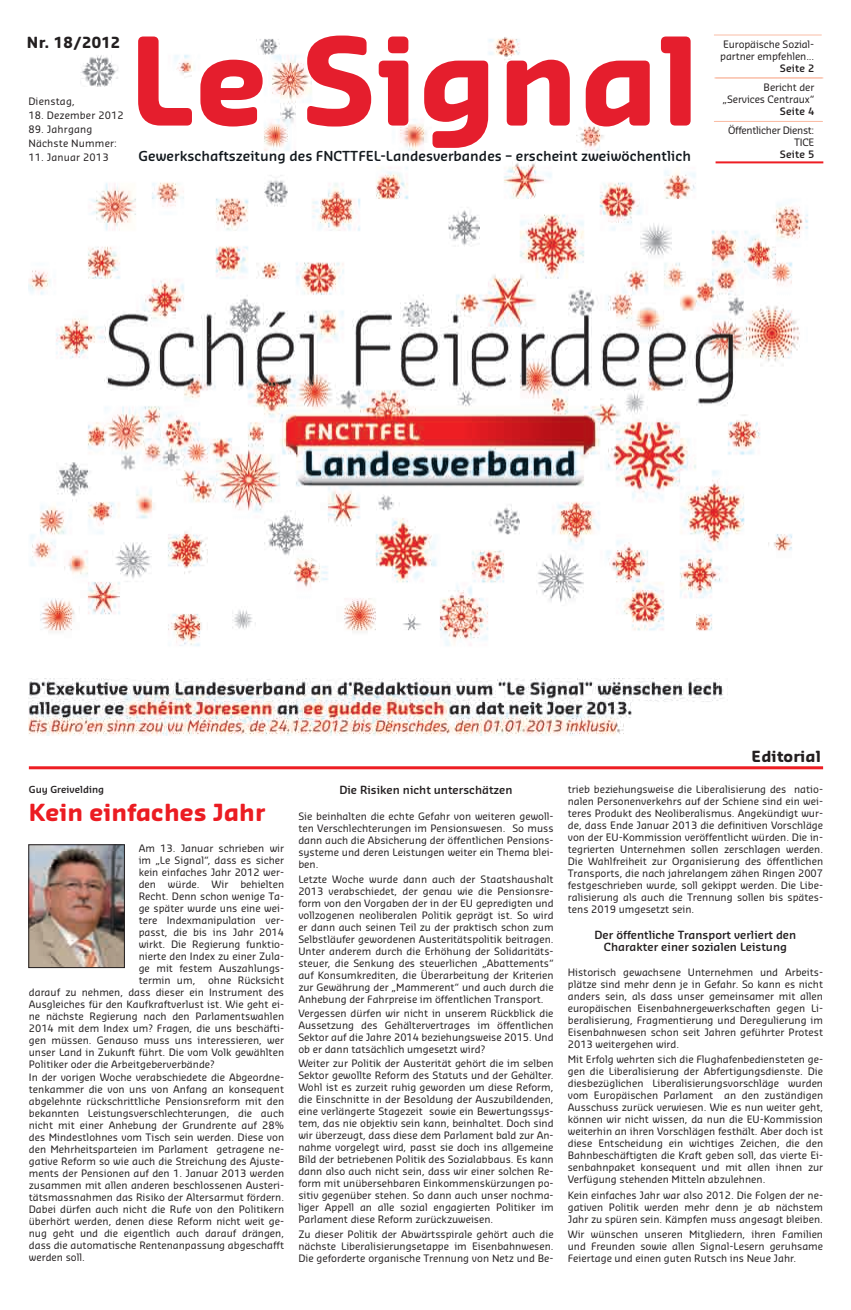
<style>
.page{position:relative;width:851px;height:1310px;background:#fff}
.page>*{position:absolute;margin:0;border:0;box-sizing:border-box;transform-origin:0 0}
.t1{font:700 118.7px "Sansa Soft Std";color:#e51e2d}
.t2{font:700 23px "Sansa Soft Std";color:#eb1c22}
.t3{font:700 15px "Sansa Soft Std";letter-spacing:.015em;color:#231f20}
.t4{font:600 13.5px "Sansa Soft Std";color:#13191e}
.t5{font:600 11px/12px "Sansa Soft Std";color:#231f20;text-align:center}
.t6{font:10px/12px "Sansa Soft Std";color:#231f20;text-align:justify}
.t7{font:10px/12px "Sansa Soft Std";letter-spacing:-.03em;color:#231f20;text-align:right}
.t8{font:600 10px "Sansa Soft Std";letter-spacing:.015em;color:#231f20}
.t9{font:600 9.5px "Sansa Soft Std";color:#231f20}
</style>
<div class="page">
<img style="left:29px;top:37px;width:794px;height:698px">
<img style="left:30px;top:846px;width:93px;height:120px">
<div style="left:28px;top:844px;width:97px;height:124px;border:1px solid #231f20"></div>
<hr style="left:29px;top:766px;width:794px;height:3px;background:#ee1d23">
<hr style="left:715px;top:161px;width:108px;height:2px;background:#ee1d23">
<hr style="left:714px;top:77px;width:108px;height:1px;background:#fabda6">
<hr style="left:713px;top:121px;width:108px;height:1px;background:#fabda6">
<hr style="left:713px;top:35px;width:108px;height:1px;background:#fabda6">
<hr style="left:715px;top:77px;width:108px;height:1px;background:#fabda6">
<hr style="left:715px;top:121px;width:107px;height:1px;background:#fabda6">
<h3 class="t3" style="left:27px;top:33px;width:95px">Nr. 18/2012</h3>
<p class="t6" style="left:28px;top:94px;width:48px">Dienstag,</p>
<p class="t6" style="left:28px;top:108px;width:97px">18. Dezember 2012</p>
<p class="t6" style="left:28px;top:121px;width:90px;line-height:14px">89. Jahrgang<br>Nächste Nummer:</p>
<p class="t6" style="left:28px;top:150px;width:82px">11. Januar 2013</p>
<h1 class="t1" style="left:129px;top:3px;width:572px">Le Signal</h1>
<h3 class="t4" style="left:138px;top:147px;width:554px">Gewerkschaftszeitung des FNCTTFEL-Landesverbandes – erscheint zweiwöchentlich</h3>
<p class="t6" style="left:720px;top:38px;width:96px">Europäische Sozial&shy;partner empfehlen...</p>
<p class="t8" style="left:779px;top:62px;width:36px">Seite 2</p>
<p class="t6" style="left:722px;top:81px;width:93px;text-align:right">Bericht der „Services Centraux“</p>
<p class="t8" style="left:779px;top:105px;width:36px">Seite 4</p>
<p class="t7" style="left:728px;top:124px;width:88px">Öffentlicher Dienst:<br>TICE</p>
<p class="t8" style="left:779px;top:148px;width:36px">Seite 5</p>
<h3 class="t3" style="left:751px;top:746px;width:71px">Editorial</h3>
<p class="t9" style="left:29px;top:782px;width:77px">Guy Greivelding</p>
<h2 class="t2" style="left:29px;top:797px;width:238px">Kein einfaches Jahr</h2>
<p class="t6" style="left:139px;top:842px;width:147px">Am 13. Januar schrieben wir im „Le Signal“, dass es sicher kein einfaches Jahr 2012 wer&shy;den würde. Wir behielten Recht. Denn schon wenige Ta&shy;ge später wurde uns eine wei&shy;tere Indexmanipulation ver&shy;passt, die bis ins Jahr 2014 wirkt. Die Regierung funktio&shy;nierte den Index zu einer Zula&shy;ge mit festem Auszahlungs&shy;termin um,</p>
<p class="t6" style="left:29px;top:974px;width:257px;text-align:left;text-indent:179px">ohne Rücksicht darauf zu nehmen, dass dieser ein Instrument des Ausgleiches für den Kaufkraftverlust ist. Wie geht ei&shy;ne nächste Regierung nach den Parlamentswahlen 2014 mit dem Index um? Fragen, die uns beschäfti&shy;gen müssen. Genauso muss uns interessieren, wer unser Land in Zukunft führt. Die vom Volk gewählten Politiker oder die Arbeitgeberverbände?<br>In der vorigen Woche verabschiedete die Abgeordne&shy;tenkammer die von uns von Anfang an konsequent abgelehnte rückschrittliche Pensionsreform mit den bekannten Leistungsverschlechterungen, die auch nicht mit einer Anhebung der Grundrente auf 28% des Mindestlohnes vom Tisch sein werden. Diese von den Mehrheitsparteien im Parlament getragene ne&shy;gative Reform so wie auch die Streichung des Ajuste&shy;ments der Pensionen auf den 1. Januar 2013 werden zusammen mit allen anderen beschlossenen Austeri&shy;tätsmassnahmen das Risiko der Altersarmut fördern.<br>Dabei dürfen auch nicht die Rufe von den Politikern überhört werden, denen diese Reform nicht weit ge&shy;nug geht und die eigentlich auch darauf drängen, dass die automatische Rentenanpassung abgeschafft werden soll.</p>
<p class="t5" style="left:339px;top:783px;width:174px">Die Risiken nicht unterschätzen</p>
<p class="t6" style="left:298px;top:810px;width:257px">Sie beinhalten die echte Gefahr von weiteren gewoll&shy;ten Verschlechterungen im Pensionswesen. So muss dann auch die Absicherung der öffentlichen Pensions&shy;systeme und deren Leistungen weiter ein Thema blei&shy;ben.</p>
<p class="t6" style="left:298px;top:872px;width:257px">Letzte Woche wurde dann auch der Staatshaushalt 2013 verabschiedet, der genau wie die Pensionsre&shy;form von den Vorgaben der in der EU gepredigten und vollzogenen neoliberalen Politik geprägt ist. So wird er dann auch seinen Teil zu der praktisch schon zum Selbstläufer gewordenen Austeritätspolitik beitragen.<br>Unter anderem durch die Erhöhung der Solidaritäts&shy;steuer, die Senkung des steuerlichen „Abattements“ auf Konsumkrediten, die Überarbeitung der Kriterien zur Gewährung der „Mammerent“ und auch durch die Anhebung der Fahrpreise im öffentlichen Transport.</p>
<p class="t6" style="left:298px;top:1006px;width:257px">Vergessen dürfen wir nicht in unserem Rückblick die Aussetzung des Gehältervertrages im öffentlichen Sektor auf die Jahre 2014 beziehungsweise 2015. Und ob er dann tatsächlich umgesetzt wird?</p>
<p class="t6" style="left:298px;top:1057px;width:257px">Weiter zur Politik der Austerität gehört die im selben Sektor gewollte Reform des Statuts und der Gehälter.<br>Wohl ist es zurzeit ruhig geworden um diese Reform, die Einschnitte in der Besoldung der Auszubildenden, eine verlängerte Stagezeit sowie ein Bewertungssys&shy;tem, das nie objektiv sein kann, beinhaltet. Doch sind wir überzeugt, dass diese dem Parlament bald zur An&shy;nahme vorgelegt wird, passt sie doch ins allgemeine Bild der betriebenen Politik des Sozialabbaus. Es kann dann also auch nicht sein, dass wir einer solchen Re&shy;form mit unübersehbaren Einkommenskürzungen po&shy;sitiv gegenüber stehen. So dann auch unser nochma&shy;liger Appell an alle sozial engagierten Politiker im Parlament diese Reform zurückzuweisen.</p>
<p class="t6" style="left:298px;top:1227px;width:257px">Zu dieser Politik der Abwärtsspirale gehört auch die nächste Liberalisierungsetappe im Eisenbahnwesen.<br>Die geforderte organische Trennung von Netz und Be-</p>
<p class="t6" style="left:567px;top:782px;width:257px">trieb beziehungsweise die Liberalisierung des natio&shy;nalen Personenverkehrs auf der Schiene sind ein wei&shy;teres Produkt des Neoliberalismus. Angekündigt wur&shy;de, dass Ende Januar 2013 die definitiven Vorschläge von der EU-Kommission veröffentlicht würden. Die in&shy;tegrierten Unternehmen sollen zerschlagen werden.<br>Die Wahlfreiheit zur Organisierung des öffentlichen Transports, die nach jahrelangem zähen Ringen 2007 festgeschrieben wurde, soll gekippt werden. Die Libe&shy;ralisierung als auch die Trennung sollen bis spätes&shy;tens 2019 umgesetzt sein.</p>
<p class="t5" style="left:594px;top:928px;width:203px">Der öffentliche Transport verliert den<br>Charakter einer sozialen Leistung</p>
<p class="t6" style="left:567px;top:966px;width:257px">Historisch gewachsene Unternehmen und Arbeits&shy;plätze sind mehr denn je in Gefahr. So kann es nicht anders sein, als dass unser gemeinsamer mit allen europäischen Eisenbahnergewerkschaften gegen Li&shy;beralisierung, Fragmentierung und Deregulierung im Eisenbahnwesen schon seit Jahren geführter Protest 2013 weitergehen wird.</p>
<p class="t6" style="left:567px;top:1053px;width:257px">Mit Erfolg wehrten sich die Flughafenbediensteten ge&shy;gen die Liberalisierung der Abfertigungsdienste. Die diesbezüglichen Liberalisierungsvorschläge wurden vom Europäischen Parlament an den zuständigen Ausschuss zurück verwiesen. Wie es nun weiter geht, können wir nicht wissen, da nun die EU-Kommission weiterhin an ihren Vorschlägen festhält. Aber doch ist diese Entscheidung ein wichtiges Zeichen, die den Bahnbeschäftigten die Kraft geben soll, das vierte Ei&shy;senbahnpaket konsequent und mit allen ihnen zur Verfügung stehenden Mitteln abzulehnen.</p>
<p class="t6" style="left:567px;top:1188px;width:257px">Kein einfaches Jahr war also 2012. Die Folgen der ne&shy;gativen Politik werden mehr denn je ab nächstem Jahr zu spüren sein. Kämpfen muss angesagt bleiben.</p>
<p class="t6" style="left:567px;top:1227px;width:257px">Wir wünschen unseren Mitgliedern, ihren Familien und Freunden sowie allen Signal-Lesern geruhsame Feiertage und einen guten Rutsch ins Neue Jahr.</p>
</div>
